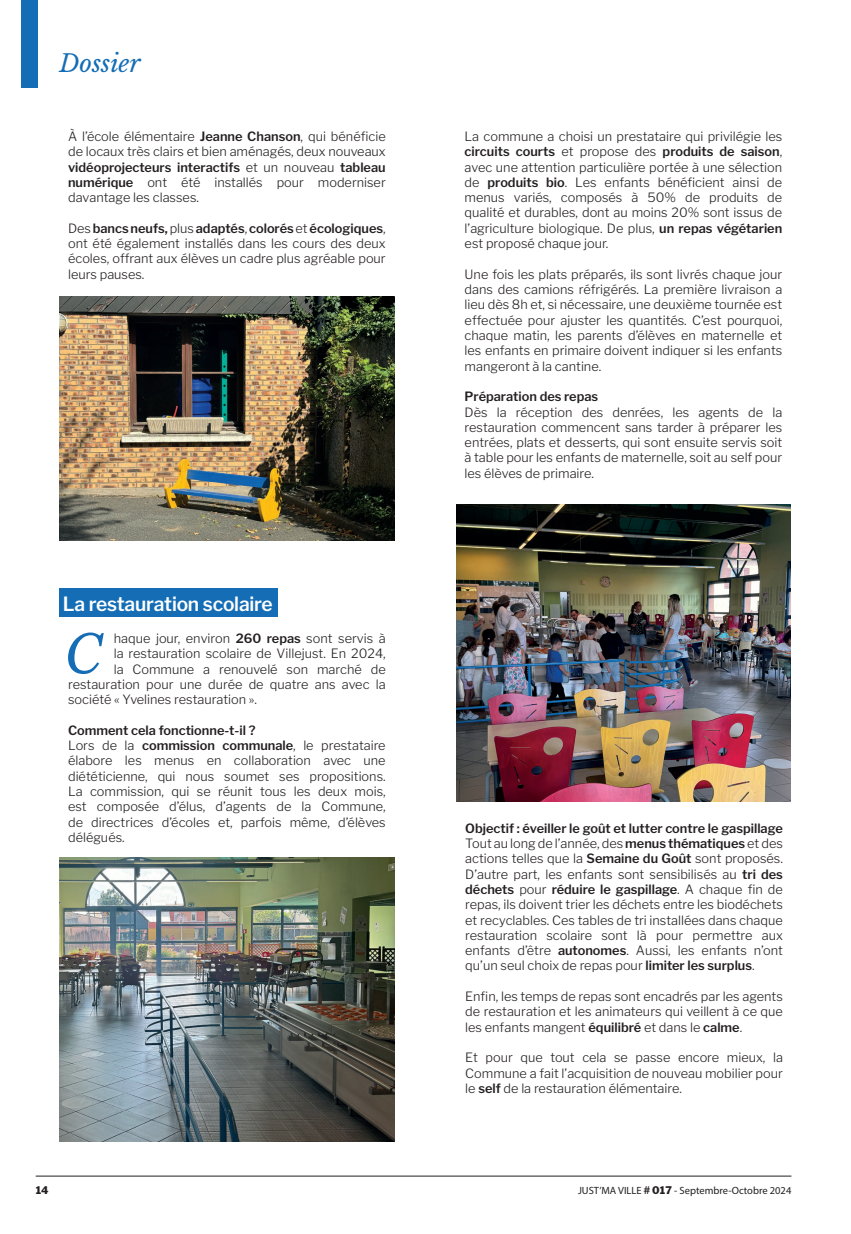
<style>
.page{position:relative;width:851px;height:1234px;background:#fff}
.page>*{position:absolute;margin:0;border:0;box-sizing:border-box;transform-origin:0 0}
.t1{font:italic 52.5px "Libre Baskerville";color:#146db5}
.t2{font:italic 24px "Libre Baskerville";color:#146db5}
.t3{font:600 19.5px "Libre Franklin";letter-spacing:-.01em;color:#fff}
.t4{font:300 12.75px/15.3px "Libre Franklin";color:#231f20;text-align:justify}
.t5{font:600 12.75px "Libre Franklin";color:#231f20}
.t6{font:10.5px "Myriad Pro";color:#231f20}
.t7{font:800 10.5px "Libre Franklin";color:#231f20}
.s1{font-weight:600}
.s2{font-family:"Libre Franklin";font-weight:800}
</style>
<div class="page">
<div style="left:21px;top:0;width:17px;height:88px;background:#146db5"></div>
<hr style="left:36px;top:1175px;width:755px;height:1px;background:#231f20">
<img style="left:60px;top:857px;width:334px;height:284px">
<img style="left:60px;top:296px;width:334px;height:244px">
<div style="left:60px;top:588px;width:218px;height:28px;background:#146db5"></div>
<img style="left:456px;top:504px;width:334px;height:297px">
<h2 class="t2" style="left:60px;top:49px;width:83px">Dossier</h2>
<p class="t4" style="left:68px;top:129px;width:319px">À l’école élémentaire <span class="s1">Jeanne Chanson</span>, qui bénéficie de locaux très clairs et bien aménagés, deux nouveaux <span class="s1">vidéoprojecteurs interactifs</span> et un nouveau <span class="s1">tableau numérique</span> ont été installés pour moderniser davantage les classes.</p>
<p class="t4" style="left:68px;top:220px;width:319px">Des <span class="s1">bancs neufs,</span> plus <span class="s1">adaptés</span>, <span class="s1">colorés</span> et <span class="s1">écologiques</span>, ont été également installés dans les cours des deux écoles, offrant aux élèves un cadre plus agréable pour leurs pauses.</p>
<h3 class="t3" style="left:63px;top:591px;width:211px">La restauration scolaire</h3>
<h1 class="t1" style="left:64px;top:622px;width:40px">C</h1>
<p class="t4" style="left:114px;top:630px;width:273px">haque jour, environ <span class="s1">260 repas</span> sont servis à</p>
<p class="t4" style="left:114px;top:645px;width:273px">la restauration scolaire de Villejust. En 2024,</p>
<p class="t4" style="left:114px;top:661px;width:273px">la Commune a renouvelé son marché de</p>
<p class="t4" style="left:68px;top:676px;width:319px">restauration pour une durée de quatre ans avec la</p>
<p class="t4" style="left:68px;top:691px;width:190px">société « Yvelines restauration ».</p>
<p class="t4" style="left:68px;top:722px;width:319px;text-align:left"><span class="s1">Comment cela fonctionne-t-il ?<br></span>Lors de la <span class="s1">commission communale</span>, le prestataire élabore les menus en collaboration avec une diététicienne, qui nous soumet ses propositions.<br>La commission, qui se réunit tous les deux mois, est composée d’élus, d’agents de la Commune, de directrices d’écoles et, parfois même, d’élèves délégués.</p>
<p class="t4" style="left:464px;top:129px;width:319px">La commune a choisi un prestataire qui privilégie les <span class="s1">circuits courts</span> et propose des <span class="s1">produits de saison</span>, avec une attention particulière portée à une sélection de <span class="s1">produits bio</span>. Les enfants bénéficient ainsi de menus variés, composés à 50% de produits de qualité et durables, dont au moins 20% sont issus de l’agriculture biologique. De plus, <span class="s1">un repas végétarien </span>est proposé chaque jour.</p>
<p class="t4" style="left:464px;top:266px;width:319px">Une fois les plats préparés, ils sont livrés chaque jour dans des camions réfrigérés. La première livraison a lieu dès 8h et, si nécessaire, une deuxième tournée est effectuée pour ajuster les quantités. C’est pourquoi, chaque matin, les parents d’élèves en maternelle et les enfants en primaire doivent indiquer si les enfants mangeront à la cantine.</p>
<p class="t5" style="left:464px;top:389px;width:135px">Préparation des repas</p>
<p class="t4" style="left:464px;top:404px;width:319px">Dès la réception des denrées, les agents de la restauration commencent sans tarder à préparer les entrées, plats et desserts, qui sont ensuite servis soit à table pour les enfants de maternelle, soit au self pour les élèves de primaire.</p>
<p class="t4" style="left:465px;top:820px;width:319px"><span class="s1">Objectif : éveiller le goût et lutter contre le gaspillage </span>Tout au long de l’année, des <span class="s1">menus thématiques</span> et des actions telles que la <span class="s1">Semaine du Goût</span> sont proposés.<br>D’autre part, les enfants sont sensibilisés au <span class="s1">tri des déchets</span> pour <span class="s1">réduire le gaspillage</span>. A chaque fin de repas, ils doivent trier les déchets entre les biodéchets et recyclables. Ces tables de tri installées dans chaque restauration scolaire sont là pour permettre aux enfants d’être <span class="s1">autonomes</span>. Aussi, les enfants n’ont qu’un seul choix de repas pour <span class="s1">limiter les surplus</span>.</p>
<p class="t4" style="left:465px;top:988px;width:319px">Enfin, les temps de repas sont encadrés par les agents de restauration et les animateurs qui veillent à ce que les enfants mangent <span class="s1">équilibré</span> et dans le <span class="s1">calme</span>.</p>
<p class="t4" style="left:465px;top:1049px;width:319px">Et pour que tout cela se passe encore mieux, la Commune a fait l’acquisition de nouveau mobilier pour le <span class="s1">self</span> de la restauration élémentaire.</p>
<p class="t7" style="left:36px;top:1183px;width:14px">14</p>
<p class="t6" style="left:578px;top:1183px;width:215px">JUST’MA VILLE <span class="s2"># 017</span> - Septembre-Octobre 2024</p>
</div>
